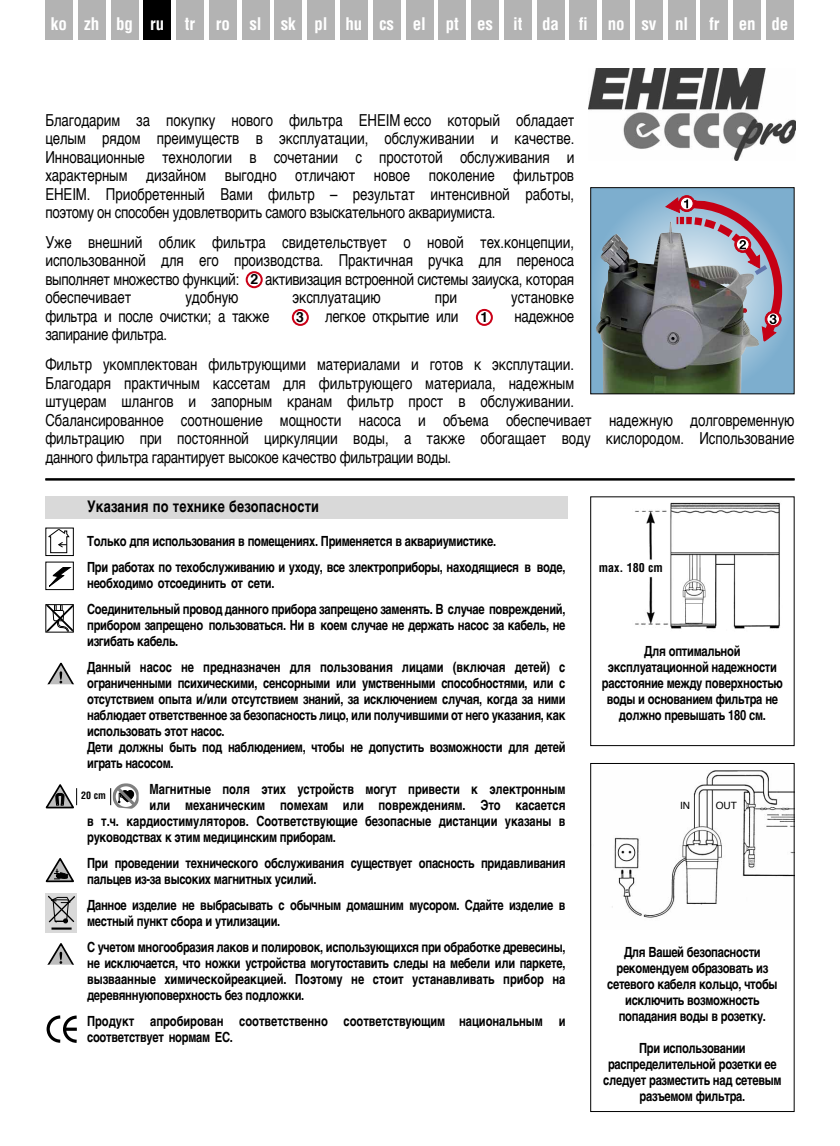
<style>
.page{position:relative;width:840px;height:1146px;background:#fff}
.page>*{position:absolute;margin:0;border:0;box-sizing:border-box;transform-origin:0 0}
.t1{font:700 condensed 17px "Helvetica";letter-spacing:-.005em;color:#fff}
.t2{font:16.4px/18.4px "Helvetica";letter-spacing:-.005em;color:#000;text-align:justify;scale:.8 1}
.t3{font:16.4px "Helvetica";letter-spacing:-.03em;color:#000;scale:.8 1}
.t4{font:700 16px "Helvetica";letter-spacing:.01em;color:#000;scale:.8 1}
.t5{font:700 14px/16px "Helvetica";letter-spacing:-.03em;color:#000;scale:.8 1}
.t6{font:700 14px/16px "Helvetica";letter-spacing:-.005em;color:#000;scale:.8 1}
.t7{font:700 14px "Helvetica";letter-spacing:-.03em;color:#000}
.t8{font:700 condensed 12px "Helvetica";color:#000}
.t9{font:10px "Helvetica";color:#000}
.t10{font:700 condensed 10px "Helvetica";color:#000}
</style>
<div class="page">
<svg style="left:47px;top:606px;width:25px;height:24px"></svg>
<div style="left:45px;top:604px;width:29px;height:28px;border:1px solid #000"></div>
<svg style="left:48px;top:529px;width:22px;height:24px"></svg>
<div style="left:45px;top:527px;width:29px;height:29px;border:1px solid #000"></div>
<svg style="left:49px;top:567px;width:23px;height:20px"></svg>
<div style="left:45px;top:561px;width:29px;height:29px;border:1px solid #000"></div>
<svg style="left:47px;top:662px;width:27px;height:22px"></svg>
<div style="left:45px;top:893px;width:32px;height:39px;background:#d9d9d9"></div>
<svg style="left:48px;top:895px;width:27px;height:28px"></svg>
<hr style="left:51px;top:927px;width:21px;height:2px;background:#000">
<div style="left:112px;top:783px;width:26px;height:26px;border:3px solid #7f7f7f;border-radius:50%"></div>
<svg style="left:45px;top:788px;width:33px;height:21px"></svg>
<svg style="left:45px;top:880px;width:29px;height:3px"></svg>
<svg style="left:46px;top:858px;width:28px;height:24px"></svg>
<svg style="left:46px;top:784px;width:31px;height:24px"></svg>
<svg style="left:110px;top:784px;width:28px;height:24px"></svg>
<div style="left:45px;top:496px;width:522px;height:23px;background:#d9d9d9"></div>
<img style="left:635px;top:502px;width:145px;height:127px">
<div style="left:590px;top:496px;width:204px;height:250px;border:1px solid #000"></div>
<img style="left:612px;top:770px;width:180px;height:148px">
<div style="left:590px;top:763px;width:204px;height:348px;border:1px solid #000"></div>
<svg style="left:46px;top:1015px;width:31px;height:28px"></svg>
<svg style="left:48px;top:943px;width:26px;height:21px"></svg>
<svg style="left:592px;top:189px;width:200px;height:203px;background:#80b0cf"></svg>
<img style="left:595px;top:221px;width:163px;height:171px">
<div style="left:590px;top:187px;width:204px;height:207px;border:1px solid #000"></div>
<svg style="left:664px;top:196px;width:118px;height:146px;background:#978b99"></svg>
<img style="left:588px;top:69px;width:207px;height:92px">
<svg style="left:475px;top:309px;width:17px;height:17px"></svg>
<svg style="left:245px;top:271px;width:17px;height:17px"></svg>
<svg style="left:291px;top:309px;width:18px;height:17px"></svg>
<hr style="left:45px;top:478px;width:749px;height:2px;background:#000">
<div style="left:45px;top:0;width:27px;height:40px;background:#b3b3b3"></div>
<div style="left:78px;top:0;width:27px;height:40px;background:#b3b3b3"></div>
<div style="left:111px;top:0;width:27px;height:40px;background:#b3b3b3"></div>
<div style="left:144px;top:0;width:27px;height:40px;background:#000"></div>
<div style="left:176px;top:0;width:27px;height:40px;background:#b3b3b3"></div>
<div style="left:209px;top:0;width:27px;height:40px;background:#b3b3b3"></div>
<div style="left:242px;top:0;width:27px;height:40px;background:#b3b3b3"></div>
<div style="left:275px;top:0;width:27px;height:40px;background:#b3b3b3"></div>
<div style="left:307px;top:0;width:27px;height:40px;background:#b3b3b3"></div>
<div style="left:340px;top:0;width:27px;height:40px;background:#b3b3b3"></div>
<div style="left:373px;top:0;width:27px;height:40px;background:#b3b3b3"></div>
<div style="left:405px;top:0;width:28px;height:40px;background:#b3b3b3"></div>
<div style="left:438px;top:0;width:27px;height:40px;background:#b3b3b3"></div>
<div style="left:471px;top:0;width:27px;height:40px;background:#b3b3b3"></div>
<div style="left:504px;top:0;width:27px;height:40px;background:#b3b3b3"></div>
<div style="left:536px;top:0;width:28px;height:40px;background:#b3b3b3"></div>
<div style="left:569px;top:0;width:27px;height:40px;background:#b3b3b3"></div>
<div style="left:602px;top:0;width:27px;height:40px;background:#b3b3b3"></div>
<div style="left:635px;top:0;width:27px;height:40px;background:#b3b3b3"></div>
<div style="left:667px;top:0;width:27px;height:40px;background:#b3b3b3"></div>
<div style="left:700px;top:0;width:27px;height:40px;background:#b3b3b3"></div>
<div style="left:733px;top:0;width:27px;height:40px;background:#b3b3b3"></div>
<div style="left:766px;top:0;width:27px;height:40px;background:#b3b3b3"></div>
<p class="t1" style="left:51px;top:18px;width:17px">ko</p>
<p class="t1" style="left:84px;top:18px;width:17px">zh</p>
<p class="t1" style="left:116px;top:18px;width:18px">bg</p>
<p class="t1" style="left:150px;top:18px;width:16px">ru</p>
<p class="t1" style="left:185px;top:18px;width:12px">tr</p>
<p class="t1" style="left:216px;top:18px;width:16px">ro</p>
<p class="t1" style="left:249px;top:18px;width:14px">sl</p>
<p class="t1" style="left:281px;top:18px;width:17px">sk</p>
<p class="t1" style="left:314px;top:18px;width:15px">pl</p>
<p class="t1" style="left:345px;top:18px;width:18px">hu</p>
<p class="t1" style="left:379px;top:18px;width:17px">cs</p>
<p class="t1" style="left:412px;top:18px;width:15px">el</p>
<p class="t1" style="left:445px;top:18px;width:15px">pt</p>
<p class="t1" style="left:477px;top:18px;width:17px">es</p>
<p class="t1" style="left:513px;top:18px;width:11px">it</p>
<p class="t1" style="left:542px;top:18px;width:18px">da</p>
<p class="t1" style="left:578px;top:18px;width:11px">fi</p>
<p class="t1" style="left:607px;top:18px;width:18px">no</p>
<p class="t1" style="left:641px;top:18px;width:17px">sv</p>
<p class="t1" style="left:674px;top:18px;width:15px">nl</p>
<p class="t1" style="left:709px;top:18px;width:12px">fr</p>
<p class="t1" style="left:738px;top:18px;width:18px">en</p>
<p class="t1" style="left:771px;top:18px;width:18px">de</p>
<p class="t2" style="left:45px;top:112px;width:662px">Благодарим за покупку нового фильтра EHEIM ecco который обладает целым рядом преимуществ в эксплуатации, обслуживании и качестве.<br>Инновационные технологии в сочетании с простотой обслуживания и характерным дизайном выгодно отличают новое поколение фильтров EHEIM. Приобретенный Вами фильтр – результат интенсивной работы, поэтому он способен удовлетворить самого взыскательного аквариумиста.</p>
<p class="t2" style="left:45px;top:234px;width:662px">Уже внешний облик фильтра свидетельствует о новой тех.концепции, использованной для его производства. Практичная ручка для переноса выполняет множество функций:</p>
<p class="t3" style="left:265px;top:272px;width:388px">активизация встроенной системы заиуска, которая</p>
<p class="t7" style="left:250px;top:273px;width:9px">2</p>
<p class="t2" style="left:45px;top:290px;width:109px">обеспечивает</p>
<p class="t2" style="left:185px;top:290px;width:68px">удобную</p>
<p class="t2" style="left:292px;top:290px;width:112px">эксплуатацию</p>
<p class="t2" style="left:434px;top:290px;width:29px">при</p>
<p class="t2" style="left:511px;top:290px;width:80px">установке</p>
<p class="t3" style="left:45px;top:309px;width:281px">фильтра и после очистки; а также</p>
<p class="t3" style="left:325px;top:309px;width:168px">легкое открытие или</p>
<p class="t3" style="left:514px;top:309px;width:76px">надежное</p>
<p class="t3" style="left:45px;top:328px;width:154px">запирание фильтра.</p>
<p class="t2" style="left:45px;top:356px;width:937px;text-align:left">Фильтр укомплектован фильтрующими материалами и готов к эксплутации.<br>Благодаря практичным кассетам для фильтрующего материала, надежным<br>штуцерам шлангов и запорным кранам фильтр прост в обслуживании.<br>Сбалансированное соотношение мощности насоса и объема обеспечивает надежную долговременную фильтрацию при постоянной циркуляции воды, а также обогащает воду кислородом. Использование данного фильтра гарантирует высокое качество фильтрации воды.</p>
<p class="t7" style="left:296px;top:311px;width:9px">3</p>
<p class="t7" style="left:480px;top:311px;width:9px">1</p>
<p class="t4" style="left:87px;top:500px;width:291px">Указания по технике безопасности</p>
<p class="t5" style="left:87px;top:534px;width:512px">Только дпя использования в помещениях. Применяется в аквариумистике.</p>
<p class="t5" style="left:87px;top:560px;width:599px">При работах по техобслуживанию и уходу, все злектроприборы, находящиеся в воде, необходимо отсоединить от сети.</p>
<p class="t5" style="left:87px;top:602px;width:599px;text-align:justify">Соединительный провод данного прибора запрещено заменять. В случае повреждений, прибором запрещено пользоваться. Ни в коем случае не держать насос за кабель, не изгибать кабель.</p>
<p class="t5" style="left:87px;top:660px;width:599px;text-align:justify">Данный насос не предназначен для пользования лицами (включая детей) с ограниченными психическими, сенсорными или умственными способностями, или с отсутствием опыта и/или отсутствием знаний, за исключением случая, когда за ними наблюдает ответственное за безопасность лицо, или получившими от него указания, как использовать этот насос.</p>
<p class="t5" style="left:87px;top:740px;width:599px">Дети должны быть под наблюдением, чтобы не допустить возможности для детей играть насосом.</p>
<p class="t6" style="left:149px;top:782px;width:521px">Магнитные поля этих устройств могут привести к электронным</p>
<p class="t6" style="left:149px;top:798px;width:521px">или механическим помехам или повреждениям. Это касается</p>
<p class="t6" style="left:87px;top:814px;width:599px">в т.ч. кардиостимуляторов. Соответствующие безопасные дистанции указаны в</p>
<p class="t5" style="left:87px;top:830px;width:312px">руководствах к этим медицинским приборам.</p>
<p class="t5" style="left:87px;top:856px;width:599px">При проведении технического обслуживания существует опасность придавливания пальцев из-за высоких магнитных усилий.</p>
<p class="t5" style="left:87px;top:898px;width:599px">Данное изделие не выбрасывать с обычным домашним мусором. Сдайте изделие в местный пункт сбора и утилизации.</p>
<p class="t5" style="left:87px;top:940px;width:599px;text-align:justify">С учетом многообразия лаков и полировок, использующихся при обработке древесины, не исключается, что ножки устройства могутоставить следы на мебели или паркете, вызваанные химическойреакцией. Поэтому не стоит устанавливать прибор на деревяннуюповерхность без подложки.</p>
<p class="t6" style="left:87px;top:1014px;width:599px">Продукт апробирован соответственно соответствующим национальным и соответствует нормам EC.</p>
<p class="t10" style="left:81px;top:791px;width:26px">20 cm</p>
<p class="t8" style="left:598px;top:563px;width:65px">max. 180 cm</p>
<p class="t5" style="left:601px;top:644px;width:228px;text-align:center">Для оптимальной эксплуатационной надежности расстояние между поверхностью воды и основанием фильтра не должно превышать 180 cм.</p>
<p class="t9" style="left:679px;top:801px;width:11px">IN</p>
<p class="t9" style="left:715px;top:801px;width:23px">OUT</p>
<p class="t5" style="left:607px;top:945px;width:214px;text-align:center">Для Вашей безопасности рекомендуем образовать из сетевого кабеля кольцо, чтобы исключить возможность попадания воды в розетку.</p>
<p class="t5" style="left:603px;top:1041px;width:224px;text-align:center">При использовании распределительной розетки ее следует разместить над сетевым разъемом фильтра.</p>
</div>
